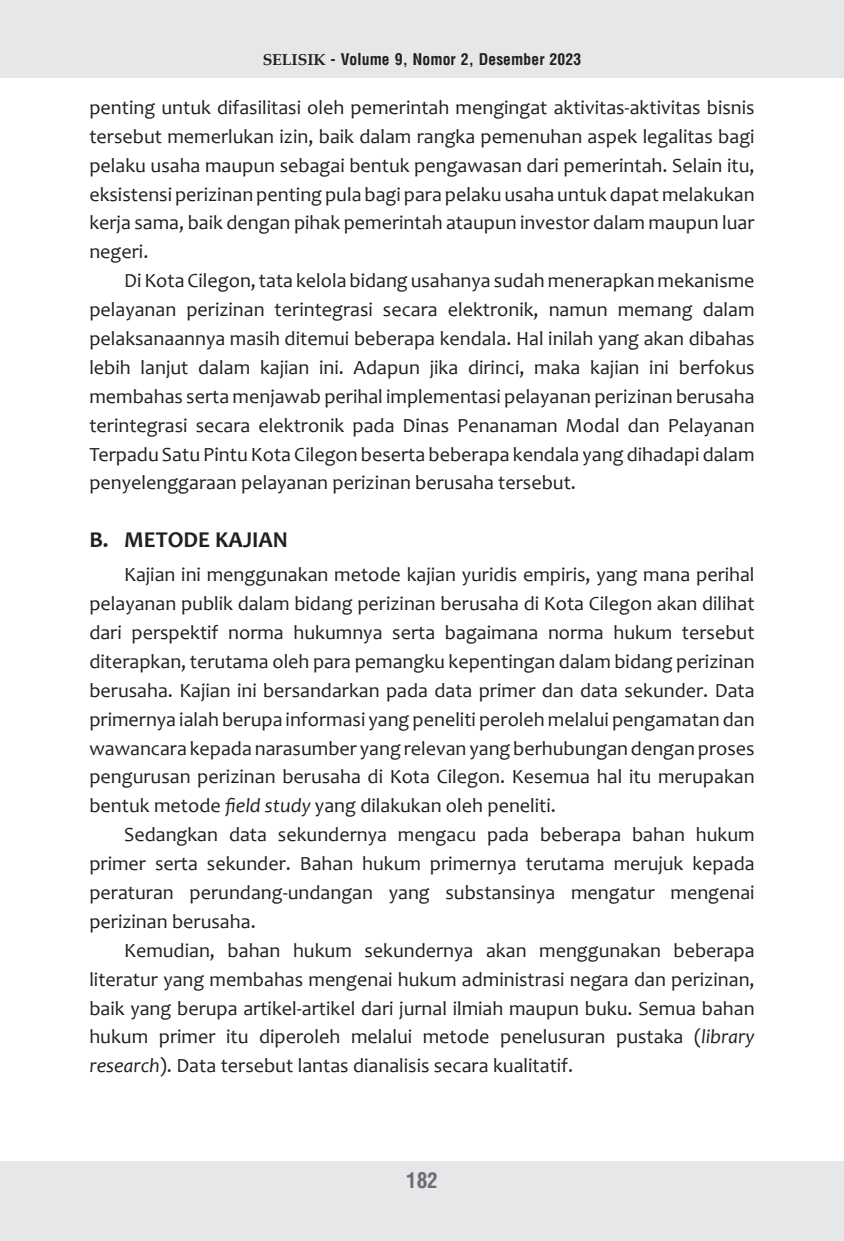
<style>
.page{position:relative;width:844px;height:1241px;background:#fff}
.page>*{position:absolute;margin:0;border:0;box-sizing:border-box;transform-origin:0 0}
.no_1_bold{font:700 22.75px "Candara";color:#231f20}
.t1{font:700 21px "Arena Condensed";color:#6c6d70}
.Paragraph_1{font:20.12px/28.9px "Candara";color:#231f20;text-align:justify}
.footnote{font:20.12px/28.9px "Candara";color:#231f20;text-align:justify}
.t2{font:700 15.75px "Arena Condensed";color:#231f20}
.s1{font-family:"Book Antiqua"}
.s2{font-style:italic}
</style>
<div class="page">
<div style="left:0;top:0;width:843px;height:78px;background:#e6e7e9"></div>
<div style="left:0;top:1161px;width:843px;height:79px;background:#e6e7e9"></div>
<p class="t2" style="left:262px;top:50px;width:320px"><span class="s1">SELISIK</span> - Volume 9, Nomor 2, Desember 2023</p>
<p class="footnote" style="left:89px;top:93px;width:666px">penting untuk difasilitasi oleh pemerintah mengingat aktivitas-aktivitas bisnis tersebut memerlukan izin, baik dalam rangka pemenuhan aspek legalitas bagi pelaku usaha maupun sebagai bentuk pengawasan dari pemerintah. Selain itu, eksistensi perizinan penting pula bagi para pelaku usaha untuk dapat melakukan kerja sama, baik dengan pihak pemerintah ataupun investor dalam maupun luar negeri.</p>
<p class="Paragraph_1" style="left:89px;top:266px;width:666px;text-indent:35px">Di Kota Cilegon, tata kelola bidang usahanya sudah menerapkan mekanisme pelayanan perizinan terintegrasi secara elektronik, namun memang dalam pelaksanaannya masih ditemui beberapa kendala. Hal inilah yang akan dibahas lebih lanjut dalam kajian ini. Adapun jika dirinci, maka kajian ini berfokus membahas serta menjawab perihal implementasi pelayanan perizinan berusaha terintegrasi secara elektronik pada Dinas Penanaman Modal dan Pelayanan Terpadu Satu Pintu Kota Cilegon beserta beberapa kendala yang dihadapi dalam penyelenggaraan pelayanan perizinan berusaha tersebut.</p>
<p class="no_1_bold" style="left:89px;top:525px;width:200px">B. METODE KAJIAN</p>
<p class="Paragraph_1" style="left:89px;top:560px;width:666px;text-indent:35px">Kajian ini menggunakan metode kajian yuridis empiris, yang mana perihal pelayanan publik dalam bidang perizinan berusaha di Kota Cilegon akan dilihat dari perspektif norma hukumnya serta bagaimana norma hukum tersebut diterapkan, terutama oleh para pemangku kepentingan dalam bidang perizinan berusaha. Kajian ini bersandarkan pada data primer dan data sekunder. Data primernya ialah berupa informasi yang peneliti peroleh melalui pengamatan dan wawancara kepada narasumber yang relevan yang berhubungan dengan proses pengurusan perizinan berusaha di Kota Cilegon. Kesemua hal itu merupakan bentuk metode <span class="s2">field study</span> yang dilakukan oleh peneliti.</p>
<p class="Paragraph_1" style="left:89px;top:819px;width:666px;text-indent:35px">Sedangkan data sekundernya mengacu pada beberapa bahan hukum primer serta sekunder. Bahan hukum primernya terutama merujuk kepada peraturan perundang-undangan yang substansinya mengatur mengenai perizinan berusaha.</p>
<p class="Paragraph_1" style="left:89px;top:935px;width:666px;text-indent:35px">Kemudian, bahan hukum sekundernya akan menggunakan beberapa literatur yang membahas mengenai hukum administrasi negara dan perizinan, baik yang berupa artikel-artikel dari jurnal ilmiah maupun buku. Semua bahan hukum primer itu diperoleh melalui metode penelusuran pustaka (<span class="s2">library research</span>). Data tersebut lantas dianalisis secara kualitatif.</p>
<p class="t1" style="left:406px;top:1167px;width:33px">182</p>
</div>
